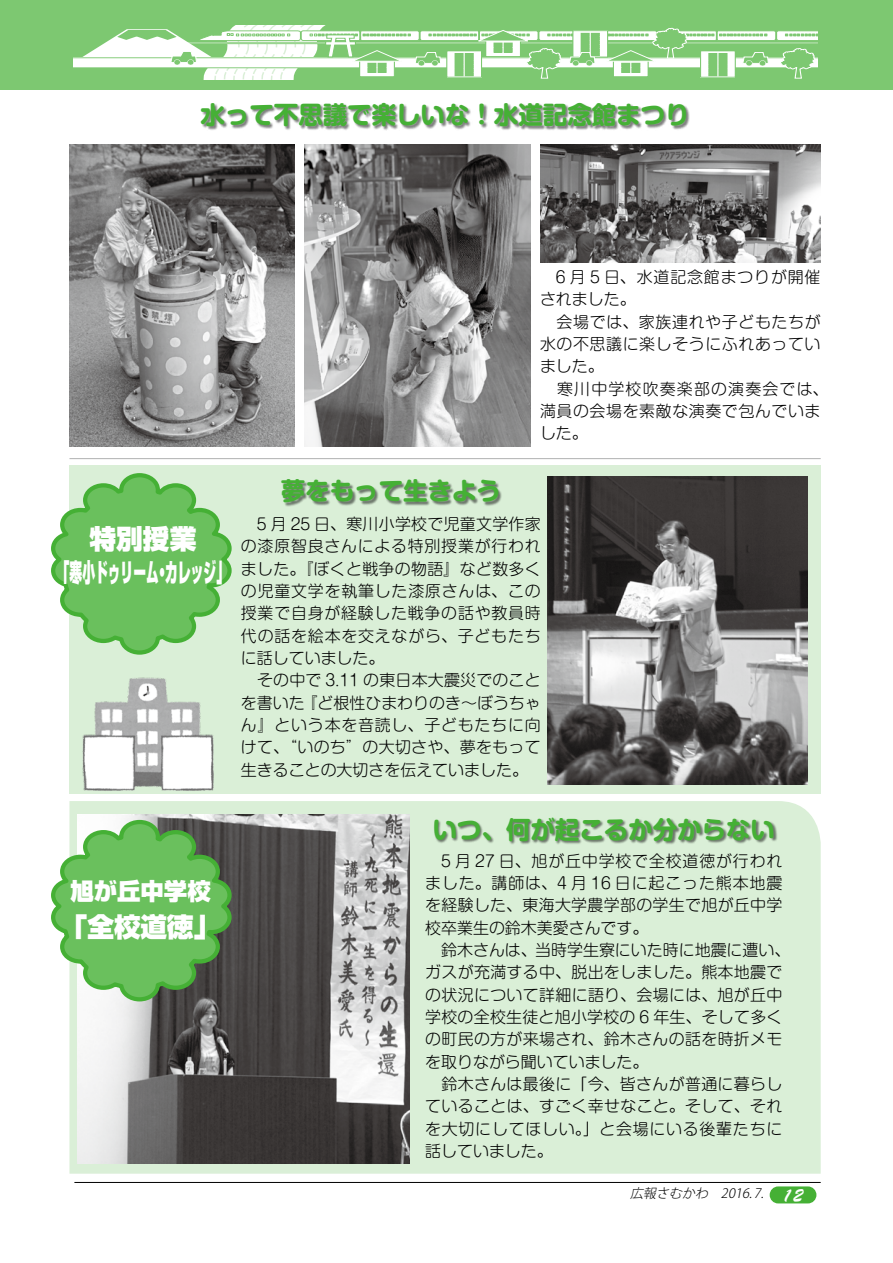
<style>
.page{position:relative;width:893px;height:1263px;background:#fff}
.page>*{position:absolute;margin:0;border:0;box-sizing:border-box;transform-origin:0 0}
.t1{font:900 26.85px "Shin Go Pro";color:#fff}
.t2{font:900 26.55px "Shin Go Pro";color:#fff}
.t3{font:900 25.5px "Shin Go Pro";color:#fff;scale:.5 1}
.t4{font:700 24.45px "Shin M Go Pro";color:#45b035}
.t5{font:900 23.4px "Shin Go Pro";color:#fff}
.t6{font:19.2px "Brush Script BT";color:#fff}
.t7{font:300 15.9px/22.4px "Shin M Go Pro";letter-spacing:.02em;color:#000}
.t8{font:300 15.9px/22.4px "Shin M Go Pro";letter-spacing:.04em;color:#000}
.t9{font:300 15.9px "Shin M Go Pro";letter-spacing:.045em;color:#000}
.t10{font:300 15.9px "Shin M Go Pro";letter-spacing:.05em;color:#000}
.t11{font:300 15.9px "Shin M Go Pro";color:#000}
.t12{font:italic 300 12.9px "Koz Go Pro";color:#000}
</style>
<div class="page">
<hr style="left:74px;top:1182px;width:747px;height:1px;background:#000">
<div style="left:770px;top:1186px;width:46px;height:17px;background:#45b035;border-radius:9px"></div>
<div style="left:0;top:0;width:893px;height:89px;background:#7dc871"></div>
<svg style="left:73px;top:26px;width:744px;height:54px"></svg>
<div style="left:69px;top:801px;width:752px;height:373px;background:#daefd7"></div>
<div style="left:69px;top:466px;width:752px;height:328px;background:#daefd7"></div>
<img style="left:69px;top:145px;width:226px;height:301px">
<img style="left:305px;top:145px;width:225px;height:301px">
<img style="left:540px;top:145px;width:281px;height:117px">
<div style="left:434px;top:817px;width:344px;height:28px;background:#000;opacity:.5"></div>
<div style="left:282px;top:480px;width:220px;height:27px;background:#000;opacity:.5"></div>
<div style="left:201px;top:103px;width:489px;height:28px;background:#000;opacity:.5"></div>
<img style="left:548px;top:476px;width:260px;height:308px">
<img style="left:78px;top:815px;width:332px;height:348px">
<hr style="left:69px;top:458px;width:752px;height:1px;background:#b5b6b6">
<svg style="left:51px;top:473px;width:181px;height:182px"></svg>
<svg style="left:51px;top:818px;width:183px;height:185px;background:#76b46c"></svg>
<img style="left:82px;top:677px;width:132px;height:114px">
<h3 class="t4" style="left:201px;top:95px;width:490px">水って不思議で楽しいな！水道記念館まつり</h3>
<h1 class="t1" style="left:89px;top:518px;width:109px">特別授業</h1>
<h3 class="t3" style="left:57px;top:552px;width:346px">「寒小ドゥリーム・カレッジ「</h3>
<h3 class="t5" style="left:70px;top:873px;width:142px">旭が丘中学校</h3>
<h2 class="t2" style="left:61px;top:906px;width:161px">「全校道徳「</h2>
<h3 class="t4" style="left:281px;top:471px;width:222px">夢をもって生きよう</h3>
<p class="t8" style="left:540px;top:264px;width:290px">　6 月 5 日、水道記念館まつりが開催されました。<br>　会場では、家族連れや子どもたちが水の不思議に楽しそうにふれあっていました。<br>　寒川中学校吹奏楽部の演奏会では、満員の会場を素敵な演奏で包んでいました。</p>
<p class="t7" style="left:241px;top:511px;width:301px">　5 月 25 日、寒川小学校で児童文学作家</p>
<p class="t9" style="left:241px;top:533px;width:301px">の漆原智良さんによる特別授業が行われ</p>
<p class="t7" style="left:241px;top:555px;width:301px">ました。『ぼくと戦争の物語』など数多く</p>
<p class="t10" style="left:241px;top:578px;width:301px">の児童文学を執筆した漆原さんは、この</p>
<p class="t9" style="left:241px;top:600px;width:301px">授業で自身が経験した戦争の話や教員時</p>
<p class="t10" style="left:241px;top:623px;width:301px">代の話を絵本を交えながら、子どもたち</p>
<p class="t11" style="left:241px;top:645px;width:145px">に話していました。</p>
<p class="t7" style="left:241px;top:667px;width:301px">　その中で 3.11 の東日本大震災でのこと</p>
<p class="t11" style="left:302px;top:690px;width:241px">『ど根性ひまわりのき〜ぼうちゃ</p>
<p class="t7" style="left:241px;top:689px;width:301px">を書いた<br>ん』という本を音読し、子どもたちに向けて、“いのち”の大切さや、夢をもって生きることの大切さを伝えていました。</p>
<h3 class="t4" style="left:433px;top:809px;width:344px">いつ、何が起こるか分からない</h3>
<p class="t7" style="left:425px;top:848px;width:367px">　5 月 27 日、旭が丘中学校で全校道徳が行われました。講師は、4 月 16 日に起こった熊本地震を経験した、東海大学農学部の学生で旭が丘中学校卒業生の鈴木美愛さんです。<br>　鈴木さんは、当時学生寮にいた時に地震に遭い、ガスが充満する中、脱出をしました。熊本地震での状況について詳細に語り、会場には、旭が丘中学校の全校生徒と旭小学校の 6 年生、そして多くの町民の方が来場され、鈴木さんの話を時折メモを取りながら聞いていました。<br>　鈴木さんは最後に「今、皆さんが普通に暮らしていることは、すごく幸せなこと。そして、それを大切にしてほしい。」と会場にいる後輩たちに話していました。</p>
<p class="t12" style="left:630px;top:1185px;width:82px">広報さむかわ</p>
<p class="t12" style="left:721px;top:1185px;width:47px">2016.7.</p>
<p class="t6" style="left:782px;top:1183px;width:23px">12</p>
</div>
